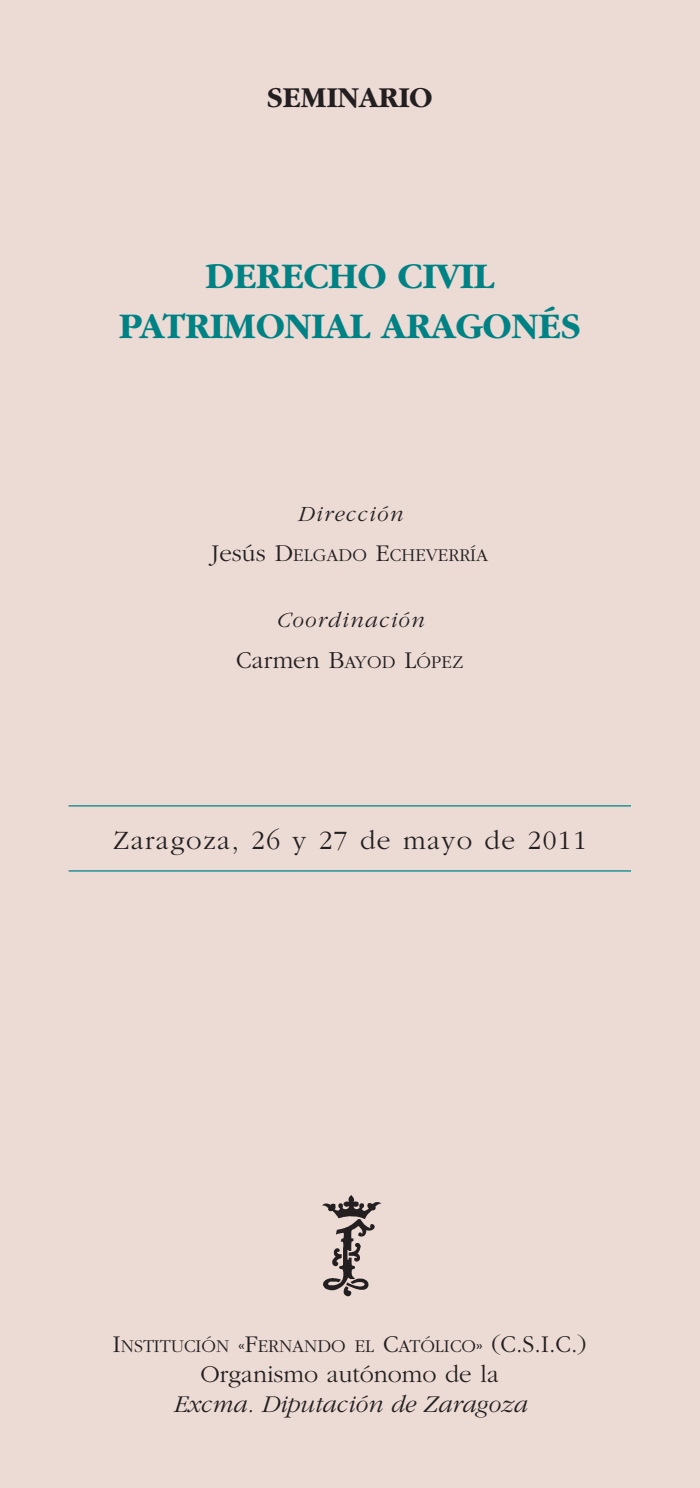
<style>
.page{position:relative;width:700px;height:1488px;background:#fff}
.page>*{position:absolute;margin:0;border:0;box-sizing:border-box;transform-origin:0 0}
.t1{font:700 37.5px/50px "Garamond";color:#008285;text-align:center}
.t2{font:700 30px "Garamond";color:#231f20}
.t3{font:300 27.5px "Garamond";letter-spacing:.05em;color:#231f20}
.t4{font:300 25px "Garamond";color:#231f20}
.t5{font:italic 300 25px "Garamond";color:#231f20}
.t6{font:italic 300 22.5px "Garamond";letter-spacing:.055em;color:#231f20}
.t7{font:300 18.75px "Garamond";color:#231f20}
.s1{font-size:25px}
.s2{font-size:18.75px}
</style>
<div class="page">
<div style="left:0;top:0;width:699px;height:1487px;background:#ecdad4"></div>
<hr style="left:68px;top:805px;width:562px;height:1px;background:#008285">
<hr style="left:68px;top:870px;width:562px;height:1px;background:#008285">
<img style="left:322px;top:1195px;width:60px;height:102px">
<h2 class="t2" style="left:267px;top:86px;width:166px">SEMINARIO</h2>
<h1 class="t1" style="left:119px;top:253px;width:463px">DERECHO CIVIL<br>PATRIMONIAL ARAGONÉS</h1>
<p class="t6" style="left:297px;top:505px;width:106px">Dirección</p>
<p class="t7" style="left:211px;top:548px;width:278px"><span class="s1">Jesús D</span>ELGADO <span class="s1">E</span>CHEVERRÍA</p>
<p class="t6" style="left:276px;top:611px;width:149px">Coordinación</p>
<h3 class="t4" style="left:236px;top:650px;width:228px">Carmen B<span class="s2">AYOD</span> L<span class="s2">ÓPEZ</span></h3>
<h3 class="t3" style="left:113px;top:829px;width:475px">Zaragoza, 26 y 27 de mayo de 2011</h3>
<p class="t7" style="left:113px;top:1338px;width:475px"><span class="s1">I</span>NSTITUCIÓN <span class="s1">«F</span>ERNANDO EL <span class="s1">C</span>ATÓLICO<span class="s1">» (C.S.I.C.)</span></p>
<h3 class="t4" style="left:200px;top:1364px;width:300px">Organismo autónomo de la</h3>
<h3 class="t5" style="left:173px;top:1394px;width:355px">Excma. Diputación de Zaragoza</h3>
</div>
